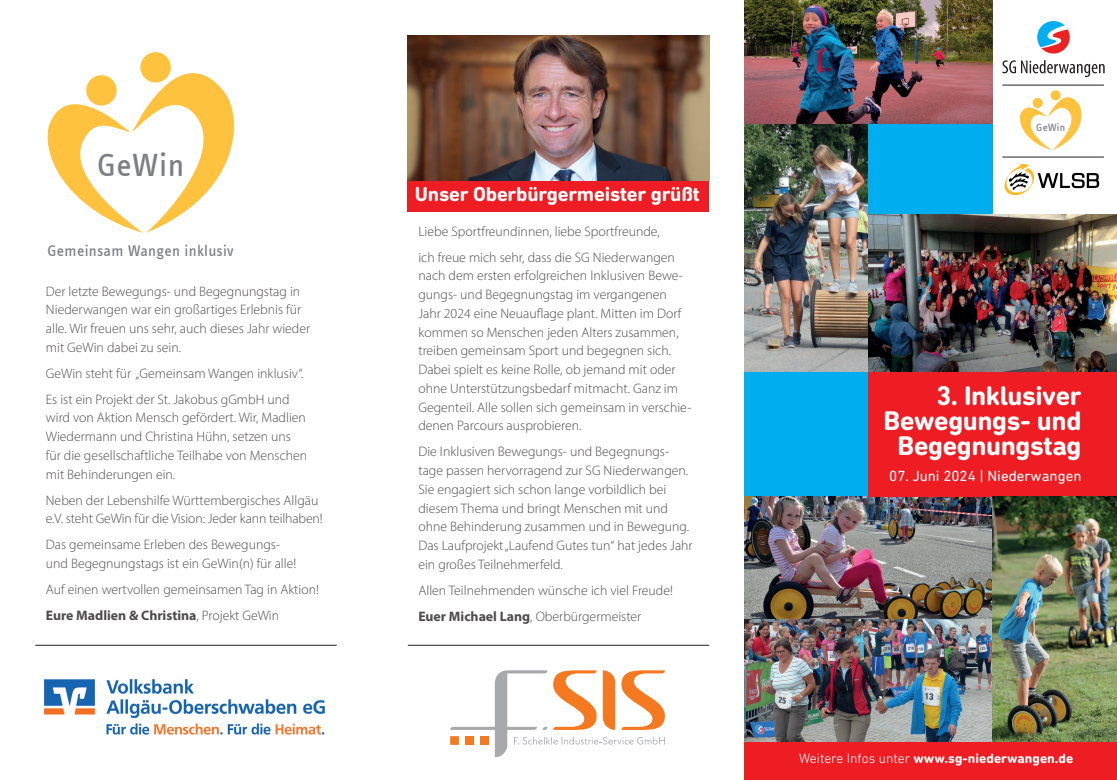
<style>
.page{position:relative;width:1117px;height:780px;background:#fff}
.page>*{position:absolute;margin:0;border:0;box-sizing:border-box;transform-origin:0 0}
.t1{font:33px "Info Text Book Tf";letter-spacing:.02em;color:#7c7e83}
.t2{font:700 27.5px/25px "DIN Next Rounded LT Pro";letter-spacing:-.015em;color:#fff;text-align:right}
.t3{font:700 20.62px "DIN Next Rounded LT Pro";letter-spacing:-.01em;color:#fff}
.t4{font:15.88px "Info Text Book Tf";letter-spacing:.02em;color:#7c7e83}
.t5{font:15px "DIN Next Rounded LT Pro";color:#fff}
.t6{font:300 13.75px/18.8px "Myriad Pro";color:#231f20}
.t7{font:700 13.75px "DIN Next Rounded LT Pro";color:#fff}
.t8{font:10.88px "Info Text Book Tf";letter-spacing:.02em;color:#7c7e83}
.s1{font-weight:700}
.s2{font-weight:300}
</style>
<div class="page">
<img style="left:407px;top:35px;width:302px;height:146px">
<img style="left:744px;top:0;width:248px;height:124px">
<img style="left:744px;top:124px;width:124px;height:248px">
<div style="left:744px;top:372px;width:124px;height:124px;background:#00aeef"></div>
<img style="left:744px;top:496px;width:248px;height:123px">
<img style="left:744px;top:619px;width:248px;height:123px">
<div style="left:868px;top:124px;width:124px;height:124px;background:#00aeef"></div>
<img style="left:868px;top:215px;width:248px;height:157px">
<div style="left:868px;top:372px;width:248px;height:124px;background:#ee1d23"></div>
<img style="left:992px;top:496px;width:124px;height:246px">
<div style="left:407px;top:181px;width:302px;height:31px;background:#ee1d23"></div>
<div style="left:744px;top:742px;width:372px;height:38px;background:#ee1d23"></div>
<svg style="left:1037px;top:21px;width:32px;height:33px"></svg>
<svg style="left:1002px;top:60px;width:102px;height:17px"></svg>
<svg style="left:1020px;top:90px;width:61px;height:60px"></svg>
<div style="left:1032px;top:98px;width:10px;height:10px;background:#fec23f;border-radius:50%"></div>
<div style="left:1050px;top:90px;width:10px;height:10px;background:#fec23f;border-radius:50%"></div>
<svg style="left:1004px;top:164px;width:94px;height:32px"></svg>
<hr style="left:1002px;top:85px;width:101px;height:1px;background:#231f20">
<hr style="left:1002px;top:157px;width:101px;height:1px;background:#231f20">
<svg style="left:47px;top:52px;width:187px;height:181px"></svg>
<div style="left:86px;top:75px;width:31px;height:31px;background:#fec23f;border-radius:50%"></div>
<div style="left:140px;top:52px;width:31px;height:30px;background:#fec23f;border-radius:50%"></div>
<hr style="left:35px;top:645px;width:301px;height:1px;background:#231f20">
<hr style="left:407px;top:645px;width:302px;height:1px;background:#231f20">
<svg style="left:450px;top:670px;width:215px;height:87px"></svg>
<img style="left:44px;top:679px;width:281px;height:56px">
<h1 class="t1" style="left:97px;top:147px;width:89px">GeWin</h1>
<p class="t4" style="left:47px;top:242px;width:188px">Gemeinsam Wangen inklusiv</p>
<p class="t6" style="left:46px;top:281px;width:266px">Der letzte Bewegungs- und Begegnungstag in Niederwangen war ein großartiges Erlebnis für alle. Wir freuen uns sehr, auch dieses Jahr wieder mit GeWin dabei zu sein.</p>
<p class="t6" style="left:46px;top:360px;width:259px;line-height:25.9px">GeWin steht für „Gemeinsam Wangen inklusiv“.<br>Es ist ein Projekt der St. Jakobus gGmbH und</p>
<p class="t6" style="left:46px;top:408px;width:263px">wird von Aktion Mensch gefördert. Wir, Madlien Wiedermann und Christina Hühn, setzen uns für die gesellschaftliche Teilhabe von Menschen mit Behinderungen ein.</p>
<p class="t6" style="left:46px;top:490px;width:278px">Neben der Lebenshilfe Württembergisches Allgäu e.V. steht GeWin für die Vision: Jeder kann teilhaben!</p>
<p class="t6" style="left:46px;top:535px;width:252px">Das gemeinsame Erleben des Bewegungs&shy;und Begegnungstags ist ein GeWin(n) für alle!</p>
<p class="t6" style="left:46px;top:576px;width:274px;line-height:25.9px">Auf einen wertvollen gemeinsamen Tag in Aktion!<br><span class="s1">Eure Madlien &amp; Christina</span>, Projekt GeWin</p>
<h3 class="t3" style="left:415px;top:182px;width:286px">Unser Oberbürgermeister grüßt</h3>
<p class="t6" style="left:418px;top:218px;width:258px;line-height:25.9px">Liebe Sportfreundinnen, liebe Sportfreunde, ich freue mich sehr, dass die SG Niederwangen</p>
<p class="t6" style="left:418px;top:266px;width:274px">nach dem ersten erfolgreichen Inklusiven Bewe&shy;gungs- und Begegnungstag im vergangenen Jahr 2024 eine Neuauflage plant. Mitten im Dorf kommen so Menschen jeden Alters zusammen, treiben gemeinsam Sport und begegnen sich.<br>Dabei spielt es keine Rolle, ob jemand mit oder ohne Unterstützungsbedarf mitmacht. Ganz im Gegenteil. Alle sollen sich gemeinsam in verschie&shy;denen Parcours ausprobieren.</p>
<p class="t6" style="left:418px;top:442px;width:276px">Die Inklusiven Bewegungs- und Begegnungs&shy;tage passen hervorragend zur SG Niederwangen.<br>Sie engagiert sich schon lange vorbildlich bei diesem Thema und bringt Menschen mit und ohne Behinderung zusammen und in Bewegung.<br>Das Laufprojekt „Laufend Gutes tun“ hat jedes Jahr ein großes Teilnehmerfeld.</p>
<p class="t6" style="left:418px;top:577px;width:256px;line-height:25.9px">Allen Teilnehmenden wünsche ich viel Freude!<br><span class="s1">Euer Michael Lang</span>, Oberbürgermeister</p>
<p class="t8" style="left:1035px;top:122px;width:30px">GeWin</p>
<h2 class="t2" style="left:883px;top:383px;width:199px">3. Inklusiver<br>Bewegungs- und<br>Begegnungstag</h2>
<p class="t5" style="left:889px;top:467px;width:194px">07. Juni 2024 | Niederwangen</p>
<p class="t7" style="left:798px;top:750px;width:276px"><span class="s2">Weitere Infos unter</span> www.sg-niederwangen.de</p>
</div>
